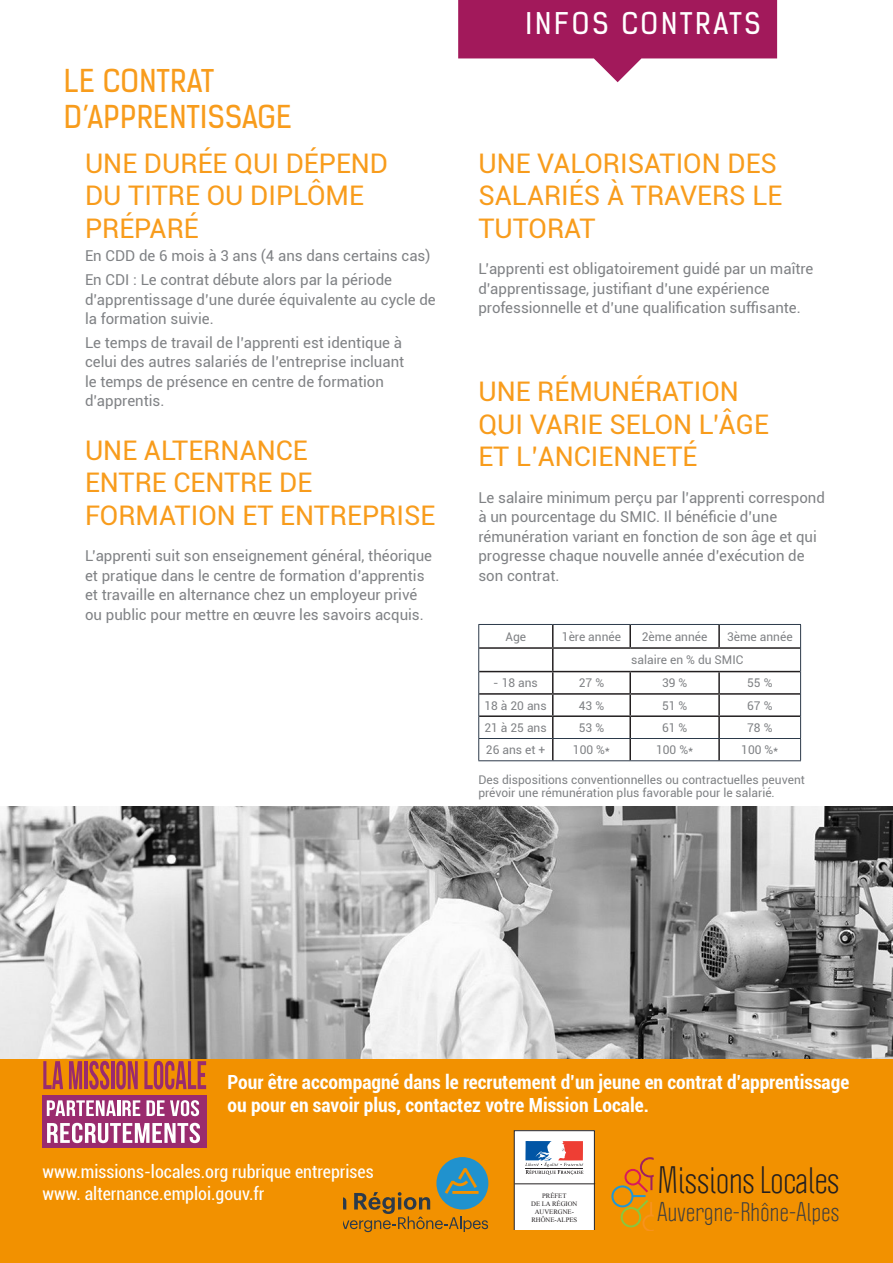
<style>
.page{position:relative;width:893px;height:1263px;background:#fff}
.page>*{position:absolute;margin:0;border:0;box-sizing:border-box;transform-origin:0 0}
.t1{font:33.6px "Politica";color:#231f20}
.t2{font:30px/36px "Kelson Sans";letter-spacing:.015em;color:#f89c1c}
.t3{font:28.5px "Kelson Sans";letter-spacing:.1em;color:#fff}
.Titre_niv_2{font:27px/32.4px "Roboto";color:#f89c1c}
.TXT_courant{font:27px/32.4px "Roboto";color:#f89c1c}
.t4{font:23.55px "Politica";letter-spacing:.015em;color:#3e3e3f}
.TXT_intro{font:700 condensed 19.5px/23.4px "Roboto";color:#fff}
.TXT_intro-2{font:condensed 18px/21.6px "Roboto";color:#fff}
.TXT_courant-2{font:15px/19.5px "Roboto";color:#808285}
.TXT_courant-3{font:12px/13.5px "Roboto";color:#808285}
.t5{font:6.75px/8.1px "Times New Roman";color:#231f20;text-align:center}
</style>
<div class="page">
<div style="left:0;top:1058px;width:893px;height:205px;background:#f29100"></div>
<svg style="left:458px;top:0;width:319px;height:82px"></svg>
<svg style="left:611px;top:1157px;width:43px;height:73px"></svg>
<svg style="left:514px;top:1130px;width:80px;height:100px"></svg>
<hr style="left:515px;top:1183px;width:80px;height:1px;background:#231f20">
<svg style="left:343px;top:1157px;width:145px;height:75px"></svg>
<div style="left:43px;top:1095px;width:164px;height:53px;background:#9a2b6e"></div>
<svg style="left:47px;top:1100px;width:69px;height:16px"></svg>
<hr style="left:117px;top:1100px;width:3px;height:16px;background:#fff">
<svg style="left:122px;top:1100px;width:18px;height:16px"></svg>
<svg style="left:146px;top:1100px;width:53px;height:16px"></svg>
<svg style="left:47px;top:1123px;width:153px;height:20px"></svg>
<svg style="left:43px;top:1061px;width:20px;height:28px"></svg>
<svg style="left:69px;top:1061px;width:13px;height:28px"></svg>
<hr style="left:84px;top:1061px;width:4px;height:28px;background:#9a2b6e">
<svg style="left:89px;top:1061px;width:20px;height:28px"></svg>
<hr style="left:111px;top:1061px;width:3px;height:28px;background:#9a2b6e">
<svg style="left:116px;top:1061px;width:22px;height:28px"></svg>
<svg style="left:144px;top:1061px;width:62px;height:28px"></svg>
<img style="left:0;top:806px;width:893px;height:253px">
<hr style="left:552px;top:625px;width:2px;height:22px;background:#231f20">
<hr style="left:629px;top:625px;width:2px;height:22px;background:#231f20">
<hr style="left:718px;top:625px;width:2px;height:22px;background:#231f20">
<hr style="left:479px;top:647px;width:74px;height:2px;background:#231f20">
<hr style="left:553px;top:647px;width:77px;height:2px;background:#231f20">
<hr style="left:552px;top:649px;width:2px;height:22px;background:#231f20">
<hr style="left:630px;top:647px;width:89px;height:2px;background:#231f20">
<hr style="left:719px;top:647px;width:81px;height:2px;background:#231f20">
<hr style="left:479px;top:671px;width:74px;height:1px;background:#231f20">
<hr style="left:553px;top:671px;width:77px;height:1px;background:#231f20">
<hr style="left:552px;top:672px;width:2px;height:21px;background:#231f20">
<hr style="left:630px;top:671px;width:89px;height:1px;background:#231f20">
<hr style="left:629px;top:672px;width:2px;height:21px;background:#231f20">
<hr style="left:719px;top:671px;width:81px;height:1px;background:#231f20">
<hr style="left:718px;top:672px;width:2px;height:21px;background:#231f20">
<hr style="left:479px;top:693px;width:74px;height:2px;background:#231f20">
<hr style="left:553px;top:693px;width:77px;height:2px;background:#231f20">
<hr style="left:552px;top:695px;width:2px;height:20px;background:#231f20">
<hr style="left:630px;top:693px;width:89px;height:2px;background:#231f20">
<hr style="left:629px;top:695px;width:2px;height:20px;background:#231f20">
<hr style="left:719px;top:693px;width:81px;height:2px;background:#231f20">
<hr style="left:718px;top:695px;width:2px;height:20px;background:#231f20">
<hr style="left:479px;top:715px;width:74px;height:2px;background:#231f20">
<hr style="left:553px;top:715px;width:77px;height:2px;background:#231f20">
<hr style="left:552px;top:717px;width:2px;height:21px;background:#231f20">
<hr style="left:630px;top:715px;width:89px;height:2px;background:#231f20">
<hr style="left:629px;top:717px;width:2px;height:21px;background:#231f20">
<hr style="left:719px;top:715px;width:81px;height:2px;background:#231f20">
<hr style="left:718px;top:717px;width:2px;height:21px;background:#231f20">
<hr style="left:552px;top:739px;width:2px;height:21px;background:#231f20">
<hr style="left:629px;top:739px;width:2px;height:21px;background:#231f20">
<hr style="left:718px;top:739px;width:2px;height:21px;background:#231f20">
<hr style="left:478px;top:624px;width:75px;height:1px;background:#2c3a4a">
<hr style="left:553px;top:624px;width:77px;height:1px;background:#2c3a4a">
<hr style="left:630px;top:624px;width:89px;height:1px;background:#2c3a4a">
<hr style="left:719px;top:624px;width:82px;height:1px;background:#2c3a4a">
<hr style="left:478px;top:738px;width:75px;height:1px;background:#2c3a4a">
<svg style="left:478px;top:625px;width:1px;height:135px"></svg>
<hr style="left:553px;top:738px;width:77px;height:1px;background:#2c3a4a">
<hr style="left:630px;top:738px;width:89px;height:1px;background:#2c3a4a">
<hr style="left:719px;top:738px;width:82px;height:1px;background:#2c3a4a">
<svg style="left:800px;top:625px;width:1px;height:135px"></svg>
<hr style="left:478px;top:760px;width:75px;height:1px;background:#2c3a4a">
<hr style="left:553px;top:760px;width:77px;height:1px;background:#2c3a4a">
<hr style="left:630px;top:760px;width:89px;height:1px;background:#2c3a4a">
<hr style="left:719px;top:760px;width:82px;height:1px;background:#2c3a4a">
<h2 class="t2" style="left:64px;top:63px;width:229px">LE CONTRAT<br>D’APPRENTISSAGE</h2>
<p class="TXT_courant" style="left:85px;top:146px;width:305px">UNE DURÉE QUI DÉPEND<br>DU TITRE OU DIPLÔME<br>PRÉPARÉ</p>
<p class="TXT_courant-2" style="left:85px;top:246px;width:347px">En CDD de 6 mois à 3 ans (4 ans dans certains cas)</p>
<p class="TXT_courant-2" style="left:85px;top:269px;width:352px">En CDI : Le contrat débute alors par la période d’apprentissage d’une durée équivalente au cycle de la formation suivie.</p>
<p class="TXT_courant-2" style="left:85px;top:332px;width:321px">Le temps de travail de l’apprenti est identique à celui des autres salariés de l’entreprise incluant le temps de présence en centre de formation d’apprentis.</p>
<p class="Titre_niv_2" style="left:85px;top:433px;width:352px">UNE ALTERNANCE<br>ENTRE CENTRE DE<br>FORMATION ET ENTREPRISE</p>
<p class="TXT_courant-2" style="left:85px;top:546px;width:349px">L’apprenti suit son enseignement général, théorique et pratique dans le centre de formation d’apprentis et travaille en alternance chez un employeur privé ou public pour mettre en œuvre les savoirs acquis.</p>
<h3 class="t3" style="left:526px;top:6px;width:237px">INFOS CONTRATS</h3>
<p class="Titre_niv_2" style="left:478px;top:146px;width:305px">UNE VALORISATION DES<br>SALARIÉS À TRAVERS LE<br>TUTORAT</p>
<p class="TXT_courant-2" style="left:478px;top:258px;width:337px">L’apprenti est obligatoirement guidé par un maître d’apprentissage, justifiant d’une expérience professionnelle et d’une qualification suffisante.</p>
<p class="Titre_niv_2" style="left:478px;top:375px;width:292px">UNE RÉMUNÉRATION<br>QUI VARIE SELON L’ÂGE<br>ET L’ANCIENNETÉ</p>
<p class="TXT_courant-2" style="left:478px;top:487px;width:348px">Le salaire minimum perçu par l’apprenti correspond à un pourcentage du SMIC. Il bénéficie d’une rémunération variant en fonction de son âge et qui progresse chaque nouvelle année d’exécution de son contrat.</p>
<p class="TXT_courant-3" style="left:505px;top:629px;width:22px">Age</p>
<p class="TXT_courant-3" style="left:562px;top:629px;width:61px">1ère année</p>
<p class="TXT_courant-3" style="left:642px;top:629px;width:67px">2ème année</p>
<p class="TXT_courant-3" style="left:727px;top:629px;width:67px">3ème année</p>
<p class="TXT_courant-3" style="left:631px;top:653px;width:114px">salaire en % du SMIC</p>
<p class="TXT_courant-3" style="left:493px;top:676px;width:46px">- 18 ans</p>
<p class="TXT_courant-3" style="left:579px;top:676px;width:27px">27 %</p>
<p class="TXT_courant-3" style="left:662px;top:676px;width:27px">39 %</p>
<p class="TXT_courant-3" style="left:747px;top:676px;width:27px">55 %</p>
<p class="TXT_courant-3" style="left:484px;top:698px;width:64px">18 à 20 ans</p>
<p class="TXT_courant-3" style="left:579px;top:698px;width:27px">43 %</p>
<p class="TXT_courant-3" style="left:662px;top:698px;width:27px">51 %</p>
<p class="TXT_courant-3" style="left:747px;top:698px;width:27px">67 %</p>
<p class="TXT_courant-3" style="left:484px;top:720px;width:64px">21 à 25 ans</p>
<p class="TXT_courant-3" style="left:579px;top:720px;width:27px">53 %</p>
<p class="TXT_courant-3" style="left:662px;top:720px;width:27px">61 %</p>
<p class="TXT_courant-3" style="left:747px;top:720px;width:27px">78 %</p>
<p class="TXT_courant-3" style="left:486px;top:743px;width:61px">26 ans et +</p>
<p class="TXT_courant-3" style="left:573px;top:743px;width:39px">100 %*</p>
<p class="TXT_courant-3" style="left:656px;top:743px;width:39px">100 %*</p>
<p class="TXT_courant-3" style="left:741px;top:743px;width:39px">100 %*</p>
<p class="TXT_courant-3" style="left:478px;top:772px;width:328px">Des dispositions conventionnelles ou contractuelles peuvent prévoir une rémunération plus favorable pour le salarié.</p>
<p class="TXT_intro" style="left:227px;top:1069px;width:623px">Pour être accompagné dans le recrutement d’un jeune en contrat d’apprentissage ou pour en savoir plus, contactez votre Mission Locale.</p>
<p class="TXT_intro-2" style="left:43px;top:1160px;width:333px">www.missions-locales.org rubrique entreprises www. alternance.emploi.gouv.fr</p>
<p class="t5" style="left:531px;top:1191px;width:48px">PRÉFET<br>DE LA RÉGION<br>AUVERGNE-<br>RHÔNE-ALPES</p>
<h1 class="t1" style="left:657px;top:1159px;width:184px">Missions Locales</h1>
<h3 class="t4" style="left:657px;top:1197px;width:183px">Auvergne-Rhône-Alpes</h3>
</div>
